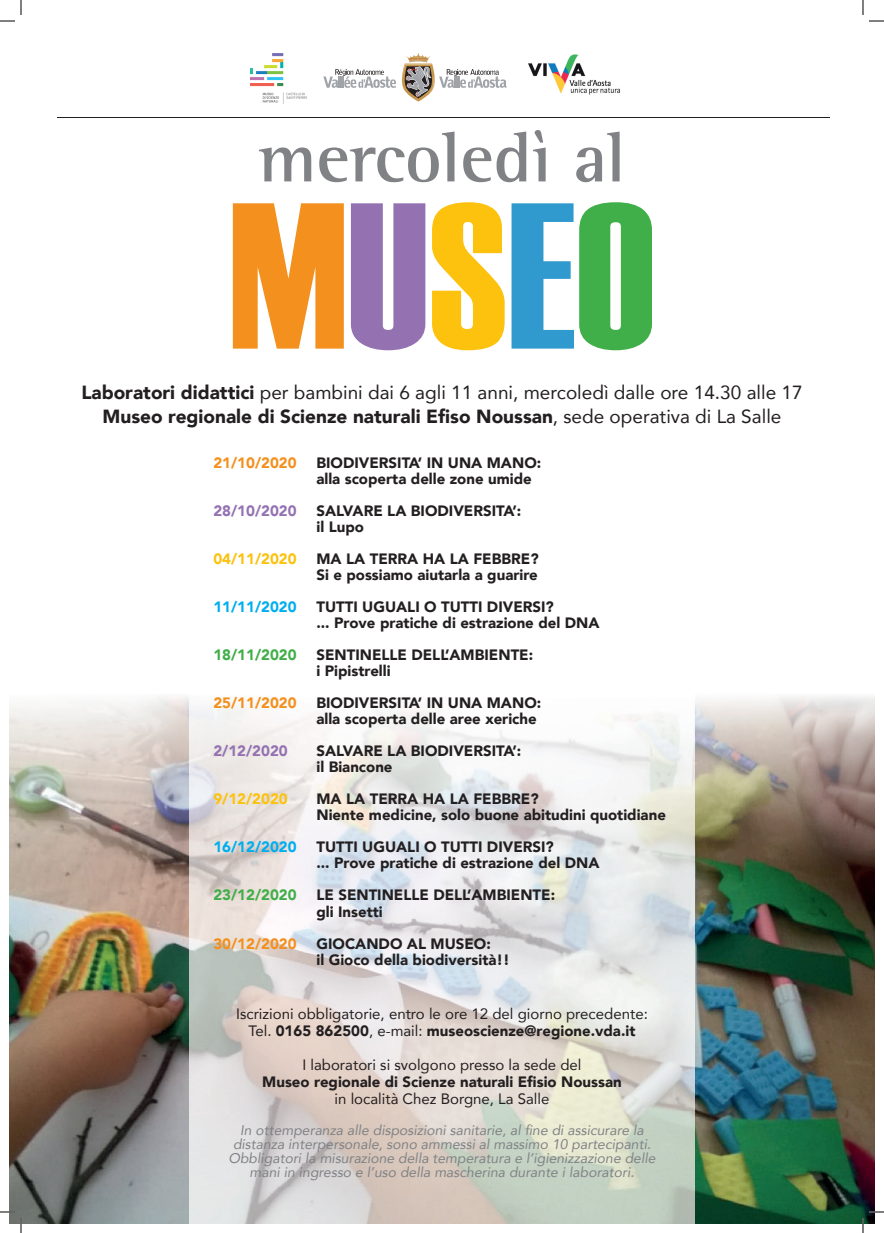
<style>
.page{position:relative;width:884px;height:1233px;background:#fff}
.page>*{position:absolute;margin:0;border:0;box-sizing:border-box;transform-origin:0 0}
.t1{font:207.5px "Haettenschweiler";color:#f4901d}
.t2{font:700 71.2px "AT Rotis Semi Serif";color:#808285}
.t3{font:19px/24px "Avenir";color:#231f20;text-align:center}
.t4{font:900 15px/16px "Avenir";color:#231f20}
.t5{font:15px/17px "Avenir";color:#231f20;text-align:center}
.t6{font:900 15px "Avenir";color:#f4901d}
.t7{font:900 15px "Avenir";color:#00aeef}
.t8{font:900 15px "Avenir";color:#40ae49}
.t9{font:900 15px "Avenir";color:#9472b2}
.t10{font:900 15px "Avenir";color:#fcc20e}
.t11{font:italic 14px/14px "Avenir";color:#808285;text-align:center}
.s1{color:#9472b2}
.s2{color:#fcc20e}
.s3{color:#309acf}
.s4{color:#40ae49}
.s5{font-weight:900}
</style>
<div class="page">
<img style="left:10px;top:696px;width:864px;height:527px">
<img style="left:528px;top:54px;width:92px;height:41px">
<img style="left:250px;top:53px;width:57px;height:51px">
<svg style="left:323px;top:53px;width:183px;height:49px"></svg>
<hr style="left:57px;top:117px;width:773px;height:1px;background:#231f20">
<svg style="left:0;top:1211px;width:15px;height:1px"></svg>
<svg style="left:869px;top:1211px;width:15px;height:1px"></svg>
<svg style="left:0;top:0;width:22px;height:22px"></svg>
<svg style="left:20px;top:1218px;width:2px;height:15px"></svg>
<svg style="left:862px;top:0;width:22px;height:22px"></svg>
<svg style="left:862px;top:1218px;width:2px;height:15px"></svg>
<h2 class="t2" style="left:258px;top:115px;width:369px">mercoledì al</h2>
<h1 class="t1" style="left:229px;top:158px;width:427px">M<span class="s1">U</span><span class="s2">S</span><span class="s3">E</span><span class="s4">O</span></h1>
<p class="t3" style="left:81px;top:379px;width:723px"><span class="s5">Laboratori didattici</span> per bambini dai 6 agli 11 anni, mercoledì dalle ore 14.30 alle 17<br><span class="s5">Museo regionale di Scienze naturali Efiso Noussan</span>, sede operativa di La Salle</p>
<p class="t6" style="left:213px;top:450px;width:85px">21/10/2020</p>
<p class="t4" style="left:316px;top:455px;width:226px">BIODIVERSITA’ IN UNA MANO: alla scoperta delle zone umide</p>
<p class="t9" style="left:213px;top:498px;width:85px">28/10/2020</p>
<p class="t4" style="left:316px;top:503px;width:206px">SALVARE LA BIODIVERSITA’: il Lupo</p>
<p class="t10" style="left:213px;top:546px;width:85px">04/11/2020</p>
<p class="t4" style="left:316px;top:551px;width:224px">MA LA TERRA HA LA FEBBRE?<br>Si e possiamo aiutarla a guarire</p>
<p class="t7" style="left:213px;top:594px;width:85px">11/11/2020</p>
<p class="t4" style="left:316px;top:599px;width:285px">TUTTI UGUALI O TUTTI DIVERSI?<br>... Prove pratiche di estrazione del DNA</p>
<p class="t8" style="left:213px;top:642px;width:85px">18/11/2020</p>
<p class="t4" style="left:316px;top:647px;width:218px">SENTINELLE DELL’AMBIENTE: i Pipistrelli</p>
<p class="t6" style="left:213px;top:690px;width:85px">25/11/2020</p>
<p class="t4" style="left:316px;top:695px;width:226px">BIODIVERSITA’ IN UNA MANO: alla scoperta delle aree xeriche</p>
<p class="t9" style="left:213px;top:738px;width:76px">2/12/2020</p>
<p class="t4" style="left:316px;top:743px;width:206px">SALVARE LA BIODIVERSITA’: il Biancone</p>
<p class="t10" style="left:213px;top:786px;width:76px">9/12/2020</p>
<p class="t4" style="left:316px;top:791px;width:351px">MA LA TERRA HA LA FEBBRE?<br>Niente medicine, solo buone abitudini quotidiane</p>
<p class="t7" style="left:213px;top:834px;width:85px">16/12/2020</p>
<p class="t4" style="left:316px;top:839px;width:285px">TUTTI UGUALI O TUTTI DIVERSI?<br>... Prove pratiche di estrazione del DNA</p>
<p class="t8" style="left:213px;top:882px;width:85px">23/12/2020</p>
<p class="t4" style="left:316px;top:887px;width:240px">LE SENTINELLE DELL’AMBIENTE: gli Insetti</p>
<p class="t6" style="left:213px;top:930px;width:85px">30/12/2020</p>
<p class="t4" style="left:316px;top:935px;width:195px">GIOCANDO AL MUSEO:<br>il Gioco della biodiversità!!</p>
<p class="t5" style="left:236px;top:1004px;width:413px">Iscrizioni obbligatorie, entro le ore 12 del giorno precedente:<br>Tel. <span class="s5">0165 862500</span>, e-mail: <span class="s5">museoscienze@regione.vda.it</span></p>
<p class="t5" style="left:302px;top:1055px;width:281px">I laboratori si svolgono presso la sede del</p>
<p class="t4" style="left:262px;top:1073px;width:361px">Museo regionale di Scienze naturali Efisio Noussan</p>
<p class="t5" style="left:335px;top:1089px;width:216px">in località Chez Borgne, La Salle</p>
<p class="t11" style="left:228px;top:1122px;width:429px">In ottemperanza alle disposizioni sanitarie, al fine di assicurare la distanza interpersonale, sono ammessi al massimo 10 partecipanti.<br>Obbligatori la misurazione della temperatura e l’igienizzazione delle mani in ingresso e l’uso della mascherina durante i laboratori.</p>
</div>
